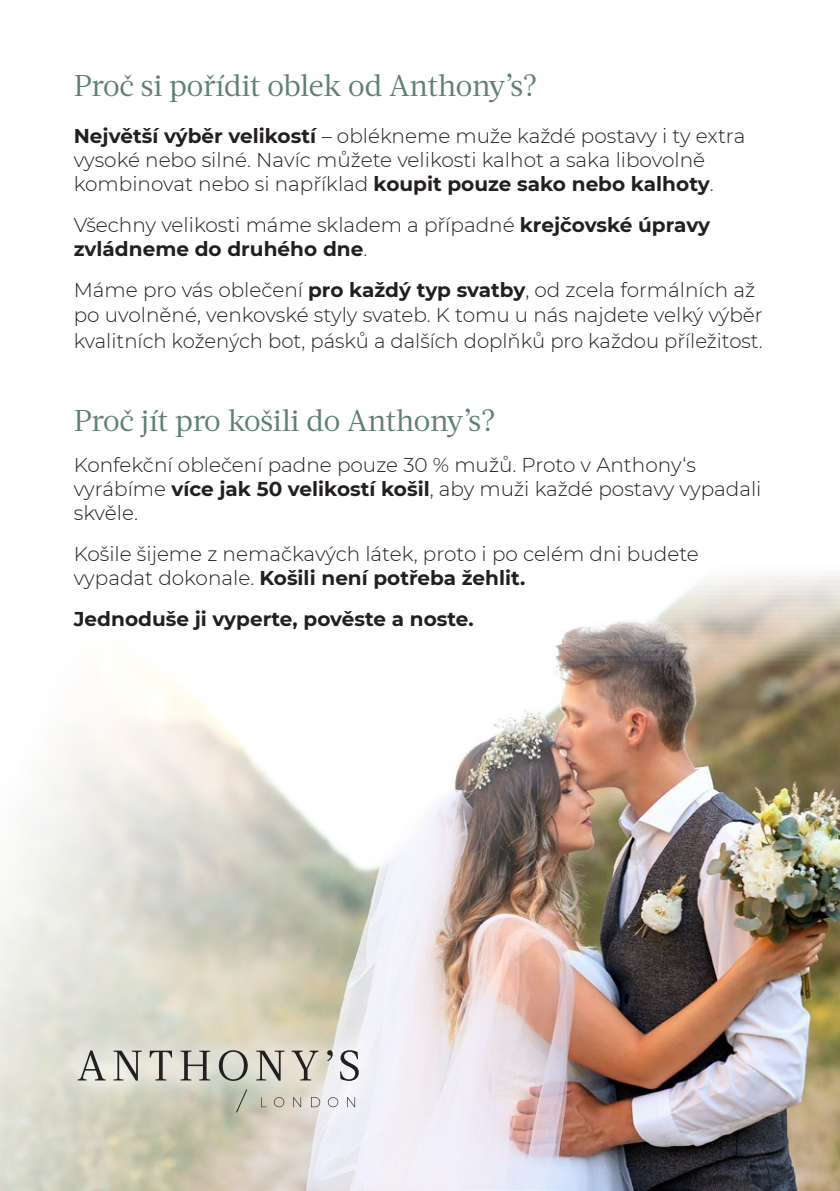
<style>
.page{position:relative;width:840px;height:1191px;background:#fff}
.page>*{position:absolute;margin:0;border:0;box-sizing:border-box;transform-origin:0 0}
.t1{font:30px "Acta";letter-spacing:-.01em;color:#5f7f72}
.t2{font:300 20px/24px "Montserrat";color:#231f20}
.t3{font:700 20px "Montserrat";color:#231f20}
.s1{font-weight:700}
</style>
<div class="page">
<img style="left:0;top:576px;width:839px;height:615px">
<svg style="left:45px;top:1016px;width:346px;height:128px"></svg>
<svg style="left:57px;top:1026px;width:324px;height:106px;background:#d9d7ca"></svg>
<svg style="left:78px;top:1050px;width:280px;height:31px;background:#bdbbb3"></svg>
<svg style="left:261px;top:1097px;width:94px;height:10px"></svg>
<svg style="left:236px;top:1089px;width:11px;height:23px"></svg>
<p class="t1" style="left:505px;top:49px;width:10px">,</p>
<p class="t1" style="left:74px;top:68px;width:465px">Proč si pořídit oblek od Anthony s?</p>
<p class="t2" style="left:74px;top:123px;width:672px"><span class="s1">Největší výběr velikostí</span> – oblékneme muže každé postavy i ty extra vysoké nebo silné. Navíc můžete velikosti kalhot a saka libovolně kombinovat nebo si například <span class="s1">koupit pouze sako nebo kalhoty</span>.</p>
<p class="t2" style="left:74px;top:212px;width:637px">Všechny velikosti máme skladem a případné <span class="s1">krejčovské úpravy zvládneme do druhého dne</span>.</p>
<p class="t2" style="left:74px;top:276px;width:690px;line-height:25.4px">Máme pro vás oblečení <span class="s1">pro každý typ svatby</span>, od zcela formálních až po uvolněné, venkovské styly svateb. K tomu u nás najdete velký výběr kvalitních kožených bot, pásků a dalších doplňků pro každou příležitost.</p>
<p class="t1" style="left:463px;top:383px;width:10px">,</p>
<p class="t2" style="left:74px;top:452px;width:688px">Konfekční oblečení padne pouze 30 % mužů. Proto v Anthony‘s vyrábíme <span class="s1">více jak 50 velikostí košil</span>, aby muži každé postavy vypadali skvěle.</p>
<p class="t2" style="left:74px;top:541px;width:626px">Košile šijeme z nemačkavých látek, proto i po celém dni budete vypadat dokonale. <span class="s1">Košili není potřeba žehlit.</span></p>
<p class="t3" style="left:74px;top:604px;width:401px">Jednoduše ji vyperte, pověste a noste.</p>
<p class="t1" style="left:74px;top:403px;width:423px">Proč jít pro košili do Anthony s?</p>
</div>
